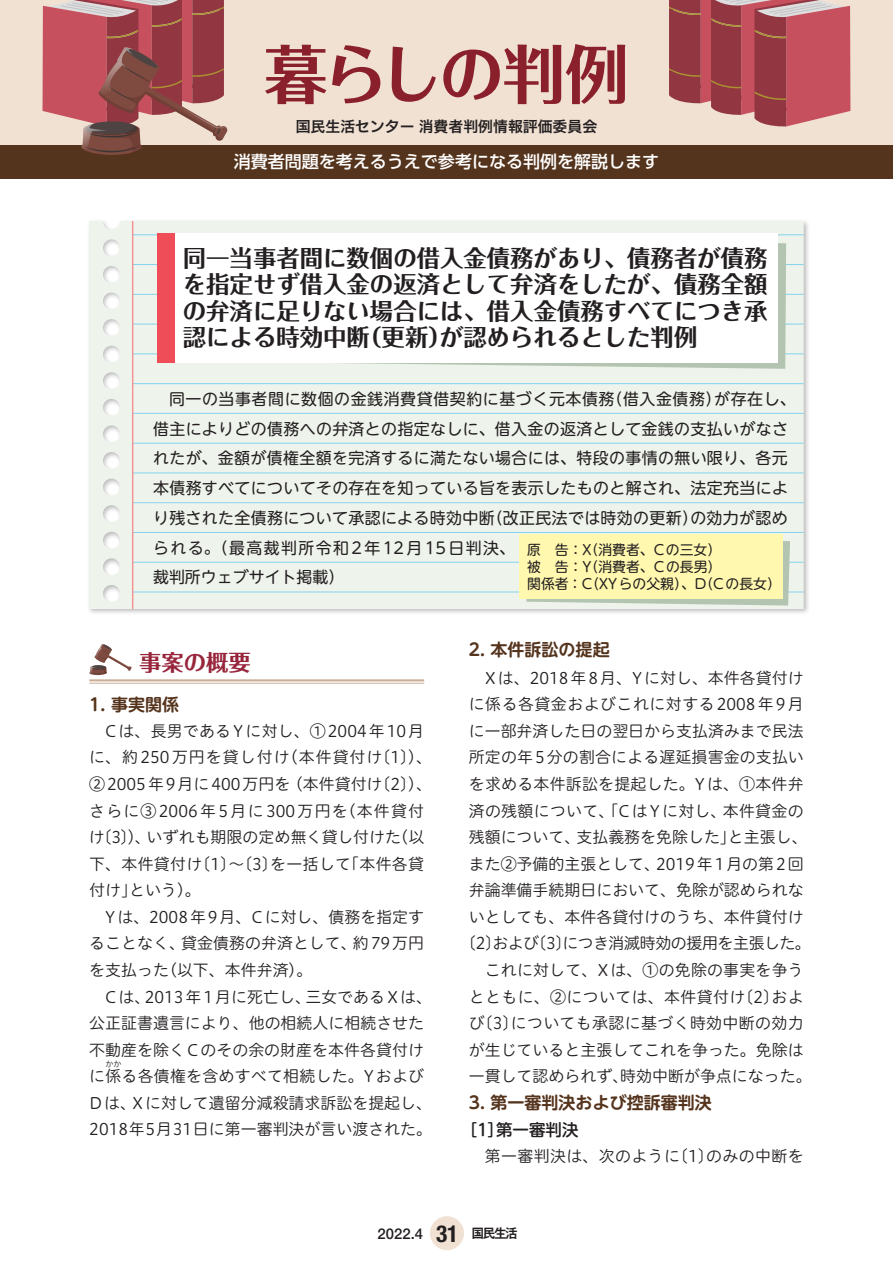
<style>
.page{position:relative;width:893px;height:1263px;background:#fff}
.page>*{position:absolute;margin:0;border:0;box-sizing:border-box;transform-origin:0 0}
.t1{font:700 63.75px "Folk Pro";letter-spacing:-.055em;color:#8a202b}
.t2{font:700 23.4px/26.5px "Folk Pro";color:#231f20;text-align:justify}
.t3{font:700 22.35px "Folk Pro";color:#97253b}
.t4{font:700 16.95px "UD Shin M Go Pro De";color:#55341d}
.t5{font:500 16.95px "UD Shin Go Pro";color:#fff}
.t6{font:500 16.5px "UD Shin M Go Pro";color:#231f20}
.t7{font:15.9px/26.5px "Hiragino UD Sans R Std N W3";color:#231f20}
.t8{font:15.9px/29.7px "UD Shin M Go Pro";letter-spacing:.02em;color:#231f20}
.t9{font:15.9px/26.5px "Hiragino UD Sans R Std N W3";letter-spacing:.02em;color:#231f20}
.t10{font:15.9px "Hiragino UD Sans R Std N W3";letter-spacing:.025em;color:#231f20}
.t11{font:15.9px "Hiragino UD Sans R Std N W3";letter-spacing:-.03em;color:#231f20}
.t12{font:15.9px "Hiragino UD Sans R Std N W3";letter-spacing:.03em;color:#231f20}
.t13{font:14.85px "Hiragino UD Sans F Std W6";color:#231f20}
.t14{font:500 14.85px "Helvetica Neue LT Std";color:#231f20}
.t15{font:13.8px/17px "UD Shin M Go Pro";color:#231f20}
.t16{font:7.95px "Hiragino UD Sans R Std N W3";color:#231f20}
.s1{font-weight:700;font-stretch:condensed;font-size:23.4px}
.s2{font-family:"Gothic MB101 Pro De";font-weight:700;font-size:12.75px}
</style>
<div class="page">
<div style="left:0;top:0;width:893px;height:179px;background:#f0e1d3"></div>
<div style="left:0;top:145px;width:893px;height:34px;background:#55341d"></div>
<svg style="left:669px;top:0;width:181px;height:127px"></svg>
<svg style="left:43px;top:0;width:185px;height:155px"></svg>
<div style="left:430px;top:1216px;width:34px;height:34px;background:#f0e1d3;border-radius:50%"></div>
<svg style="left:89px;top:644px;width:43px;height:31px"></svg>
<hr style="left:89px;top:679px;width:335px;height:2px;background:#cdaf97">
<hr style="left:89px;top:683px;width:335px;height:1px;background:#cdaf97">
<div style="left:87px;top:219px;width:723px;height:396px;background:#231f20;opacity:.3"></div>
<div style="left:89px;top:221px;width:715px;height:387px;background:#eef3ec"></div>
<hr style="left:133px;top:234px;width:671px;height:1px;background:#84d4ee">
<hr style="left:133px;top:264px;width:671px;height:1px;background:#84d4ee">
<hr style="left:133px;top:294px;width:671px;height:1px;background:#84d4ee">
<hr style="left:133px;top:324px;width:671px;height:1px;background:#84d4ee">
<hr style="left:133px;top:353px;width:671px;height:1px;background:#84d4ee">
<hr style="left:133px;top:383px;width:671px;height:1px;background:#84d4ee">
<hr style="left:133px;top:413px;width:671px;height:1px;background:#84d4ee">
<hr style="left:133px;top:443px;width:671px;height:1px;background:#84d4ee">
<hr style="left:133px;top:472px;width:671px;height:1px;background:#84d4ee">
<hr style="left:133px;top:502px;width:671px;height:1px;background:#84d4ee">
<hr style="left:133px;top:532px;width:671px;height:1px;background:#84d4ee">
<hr style="left:133px;top:562px;width:671px;height:1px;background:#84d4ee">
<hr style="left:133px;top:591px;width:671px;height:1px;background:#84d4ee">
<hr style="left:132px;top:221px;width:1px;height:387px;background:#f49092">
<svg style="left:526px;top:537px;width:264px;height:68px"></svg>
<div style="left:519px;top:534px;width:263px;height:65px;background:#fff8ae"></div>
<svg style="left:161px;top:238px;width:625px;height:131px"></svg>
<div style="left:157px;top:233px;width:621px;height:129px;background:#fff"></div>
<div style="left:157px;top:233px;width:17px;height:129px;background:#ef4d58"></div>
<h1 class="t1" style="left:264px;top:20px;width:367px">暮らしの判例</h1>
<p class="t13" style="left:296px;top:115px;width:303px">国民生活センター 消費者判例情報評価委員会</p>
<p class="t5" style="left:234px;top:148px;width:427px">消費者問題を考えるうえで参考になる判例を解説します</p>
<h2 class="t2" style="left:183px;top:241px;width:586px">同一当事者間に数個の借入金債務があり、債務者が債務を指定せず借入金の返済として弁済をしたが、債務全額の弁済に足りない場合には、借入金債務すべてにつき承認による時効中断（更新）が認められるとした判例</h2>
<p class="t8" style="left:153px;top:383px;width:644px;text-indent:16px">同一の当事者間に数個の金銭消費貸借契約に基づく元本債務（借入金債務）が存在し、借主によりどの債務への弁済との指定なしに、借入金の返済として金銭の支払いがなされたが、金額が債権全額を完済するに満たない場合には、特段の事情の無い限り、各元本債務すべてについてその存在を知っている旨を表示したものと解され、法定充当により残された全債務について承認による時効中断（改正民法では時効の更新）の効力が認められる。（最高裁判所令和2年12月15日判決、<br>裁判所ウェブサイト掲載）</p>
<p class="t15" style="left:527px;top:540px;width:255px">原　告：X（消費者、Cの三女）<br>被　告：Y（消費者、Cの長男）<br>関係者：C（XYらの父親）、D（Cの長女）</p>
<h3 class="t3" style="left:139px;top:644px;width:113px">事案の概要</h3>
<p class="t4" style="left:89px;top:690px;width:108px">1. 事実関係　</p>
<p class="t9" style="left:89px;top:717px;width:345px;text-indent:16px">Cは、長男であるYに対し、①2004年10月に、約250万円を貸し付け（本件貸付け〔1〕）、<br>②2005年9月に400万円を （本件貸付け〔2〕）、さらに③2006年5月に300万円を（本件貸付け〔3〕）、いずれも期限の定め無く貸し付けた（以下、本件貸付け〔1〕～〔3〕を一括して「本件各貸付け」という）。</p>
<p class="t7" style="left:89px;top:903px;width:336px;text-align:justify;text-indent:16px">Yは、2008年9月、Cに対し、債務を指定することなく、貸金債務の弁済として、約79万円を支払った（以下、本件弁済）。</p>
<p class="t7" style="left:89px;top:982px;width:344px;text-indent:16px">Cは、2013年1月に死亡し、三女であるXは、公正証書遺言により、他の相続人に相続させた不動産を除くCのその余の財産を本件各貸付けに係る各債権を含めすべて相続した。Yおよび</p>
<p class="t16" style="left:105px;top:1058px;width:17px">かか</p>
<p class="t7" style="left:89px;top:1089px;width:344px">Dは、Xに対して遺留分減殺請求訴訟を提起し、<br>2018年5月31日に第一審判決が言い渡された。</p>
<p class="t4" style="left:469px;top:635px;width:176px">2. 本件訴訟の提起　　</p>
<p class="t7" style="left:485px;top:663px;width:320px">Xは、2018年8月、Yに対し、本件各貸付け</p>
<p class="t12" style="left:469px;top:692px;width:336px">に係る各貸金およびこれに対する2008年9月</p>
<p class="t7" style="left:469px;top:717px;width:336px">に一部弁済した日の翌日から支払済みまで民法</p>
<p class="t7" style="left:469px;top:743px;width:337px">所定の年5分の割合による遅延損害金の支払い</p>
<p class="t7" style="left:469px;top:770px;width:336px">を求める本件訴訟を提起した。Yは、①本件弁</p>
<p class="t9" style="left:469px;top:796px;width:336px">済の残額について、「CはYに対し、本件貸金の</p>
<p class="t7" style="left:469px;top:823px;width:340px">残額について、支払義務を免除した」と主張し、</p>
<p class="t7" style="left:469px;top:849px;width:336px">また②予備的主張として、2019年1月の第2回</p>
<p class="t7" style="left:469px;top:876px;width:336px">弁論準備手続期日において、免除が認められな</p>
<p class="t7" style="left:469px;top:903px;width:336px">いとしても、本件各貸付けのうち、本件貸付け</p>
<p class="t11" style="left:460px;top:931px;width:352px">〔2〕および〔3〕につき消滅時効の援用を主張した。</p>
<p class="t7" style="left:485px;top:956px;width:320px">これに対して、Xは、①の免除の事実を争う</p>
<p class="t10" style="left:469px;top:984px;width:336px">とともに、②については、本件貸付け〔2〕およ</p>
<p class="t9" style="left:469px;top:1009px;width:336px">び〔3〕についても承認に基づく時効中断の効力</p>
<p class="t7" style="left:469px;top:1035px;width:336px">が生じていると主張してこれを争った。免除は</p>
<p class="t7" style="left:469px;top:1062px;width:344px">一貫して認められず、時効中断が争点になった。</p>
<p class="t4" style="left:469px;top:1089px;width:244px">3. 第一審判決および控訴審判決</p>
<p class="t6" style="left:461px;top:1116px;width:119px">［1］第一審判決</p>
<p class="t10" style="left:485px;top:1144px;width:320px">第一審判決は、次のように〔1〕のみの中断を</p>
<p class="t14" style="left:378px;top:1224px;width:142px">2022.4 <span class="s1">31</span> <span class="s2">国民生活</span></p>
</div>
